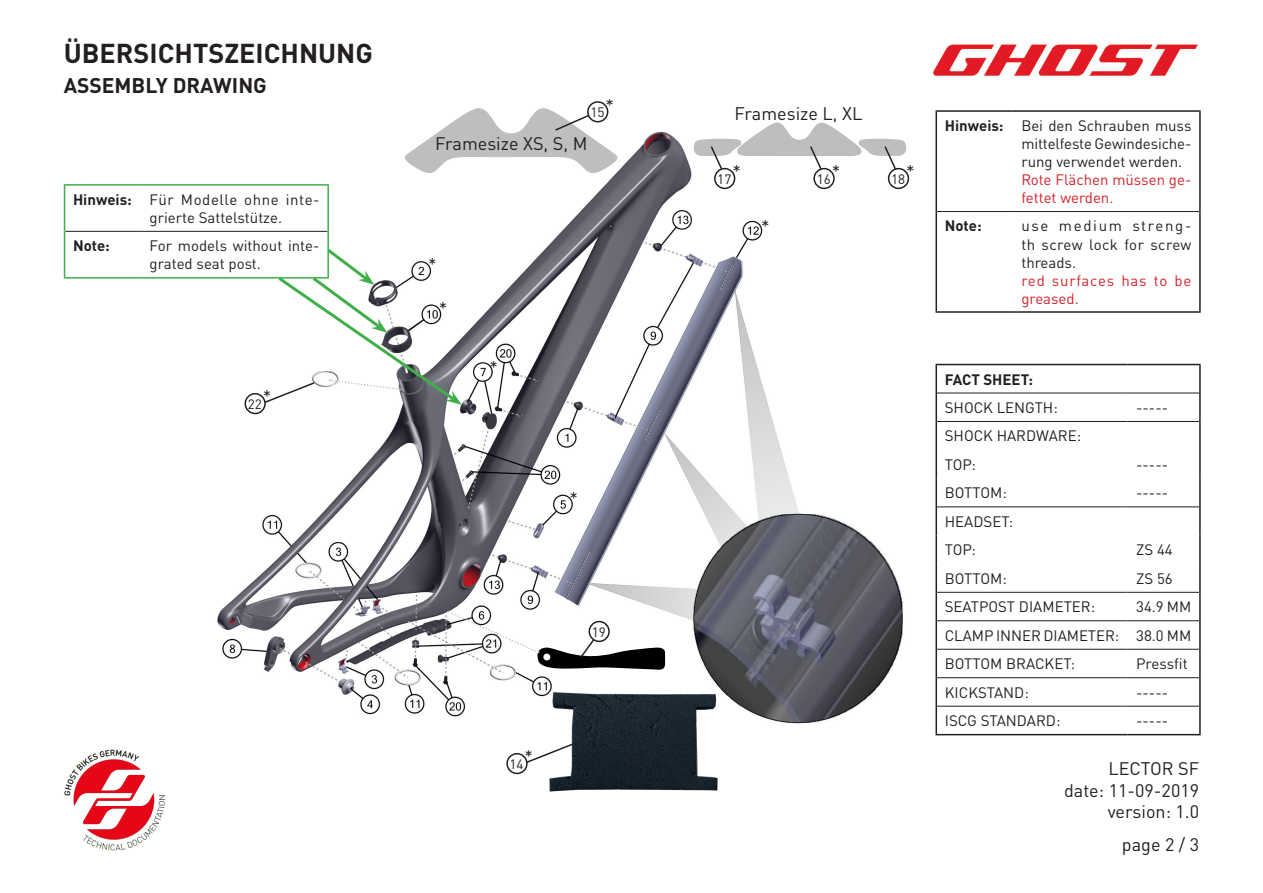
<style>
.page{position:relative;width:1263px;height:893px;background:#fff}
.page>*{position:absolute;margin:0;border:0;box-sizing:border-box;transform-origin:0 0}
.t1{font:700 27px "DIN Pro";color:#231f20}
.t2{font:700 21px "DIN Pro";color:#231f20}
.text{font:18px/21.6px "DIN Pro";color:#231f20;text-align:right}
.text-2{font:15px/18px "DIN Pro";color:#231f20;text-align:justify}
.text-3{font:700 15px "DIN Pro";color:#231f20}
.text-4{font:15px/18px "DIN Pro";color:#d1232a}
.text-5{font:15px/18px "DIN Pro";letter-spacing:.045em;color:#d1232a}
.text-6{font:13.5px "DIN Pro";color:#231f20}
</style>
<div class="page">
<img style="left:64px;top:749px;width:102px;height:102px">
<img style="left:933px;top:44px;width:265px;height:32px">
<hr style="left:935px;top:110px;width:78px;height:2px;background:#231f20">
<hr style="left:935px;top:112px;width:2px;height:100px;background:#231f20">
<hr style="left:1013px;top:110px;width:188px;height:2px;background:#231f20">
<hr style="left:1199px;top:112px;width:2px;height:100px;background:#231f20">
<hr style="left:935px;top:212px;width:2px;height:99px;background:#231f20">
<hr style="left:1199px;top:212px;width:2px;height:99px;background:#231f20">
<hr style="left:935px;top:311px;width:78px;height:2px;background:#231f20">
<hr style="left:1013px;top:311px;width:188px;height:2px;background:#231f20">
<hr style="left:937px;top:211px;width:76px;height:1px;background:#231f20">
<hr style="left:1013px;top:211px;width:186px;height:1px;background:#231f20">
<hr style="left:935px;top:364px;width:193px;height:1px;background:#231f20">
<hr style="left:935px;top:365px;width:2px;height:28px;background:#231f20">
<hr style="left:1128px;top:364px;width:73px;height:1px;background:#231f20">
<hr style="left:1199px;top:365px;width:2px;height:28px;background:#231f20">
<hr style="left:935px;top:393px;width:2px;height:28px;background:#231f20">
<hr style="left:1199px;top:393px;width:2px;height:28px;background:#231f20">
<hr style="left:935px;top:421px;width:2px;height:29px;background:#231f20">
<hr style="left:1199px;top:421px;width:2px;height:29px;background:#231f20">
<hr style="left:935px;top:450px;width:2px;height:28px;background:#231f20">
<hr style="left:1199px;top:450px;width:2px;height:28px;background:#231f20">
<hr style="left:935px;top:478px;width:2px;height:29px;background:#231f20">
<hr style="left:1199px;top:478px;width:2px;height:29px;background:#231f20">
<hr style="left:935px;top:507px;width:2px;height:28px;background:#231f20">
<hr style="left:1199px;top:507px;width:2px;height:28px;background:#231f20">
<hr style="left:935px;top:535px;width:2px;height:29px;background:#231f20">
<hr style="left:1199px;top:535px;width:2px;height:29px;background:#231f20">
<hr style="left:935px;top:564px;width:2px;height:28px;background:#231f20">
<hr style="left:1199px;top:564px;width:2px;height:28px;background:#231f20">
<hr style="left:935px;top:592px;width:2px;height:29px;background:#231f20">
<hr style="left:1199px;top:592px;width:2px;height:29px;background:#231f20">
<hr style="left:935px;top:621px;width:2px;height:28px;background:#231f20">
<hr style="left:1199px;top:621px;width:2px;height:28px;background:#231f20">
<hr style="left:935px;top:649px;width:2px;height:29px;background:#231f20">
<hr style="left:1199px;top:649px;width:2px;height:29px;background:#231f20">
<hr style="left:935px;top:678px;width:2px;height:28px;background:#231f20">
<hr style="left:1199px;top:678px;width:2px;height:28px;background:#231f20">
<hr style="left:935px;top:706px;width:2px;height:28px;background:#231f20">
<hr style="left:1199px;top:706px;width:2px;height:28px;background:#231f20">
<hr style="left:935px;top:734px;width:193px;height:1px;background:#231f20">
<hr style="left:1128px;top:734px;width:73px;height:1px;background:#231f20">
<hr style="left:937px;top:393px;width:191px;height:1px;background:#231f20">
<hr style="left:1128px;top:393px;width:71px;height:1px;background:#231f20">
<hr style="left:937px;top:421px;width:191px;height:1px;background:#231f20">
<hr style="left:1128px;top:421px;width:71px;height:1px;background:#231f20">
<hr style="left:937px;top:507px;width:191px;height:1px;background:#231f20">
<hr style="left:1128px;top:507px;width:71px;height:1px;background:#231f20">
<hr style="left:937px;top:592px;width:191px;height:1px;background:#231f20">
<hr style="left:1128px;top:592px;width:71px;height:1px;background:#231f20">
<hr style="left:937px;top:620px;width:191px;height:1px;background:#231f20">
<hr style="left:1128px;top:620px;width:71px;height:1px;background:#231f20">
<hr style="left:937px;top:649px;width:191px;height:1px;background:#231f20">
<hr style="left:1128px;top:649px;width:71px;height:1px;background:#231f20">
<hr style="left:937px;top:677px;width:191px;height:1px;background:#231f20">
<hr style="left:1128px;top:677px;width:71px;height:1px;background:#231f20">
<hr style="left:937px;top:706px;width:191px;height:1px;background:#231f20">
<hr style="left:1128px;top:706px;width:71px;height:1px;background:#231f20">
<img style="left:194px;top:131px;width:716px;height:593px">
<img style="left:548px;top:690px;width:170px;height:102px">
<svg style="left:520px;top:741px;width:58px;height:25px"></svg>
<div style="left:507px;top:754px;width:20px;height:19px;background:#fff;border-radius:50%"></div>
<div style="left:506px;top:753px;width:22px;height:21px;border:2px solid #231f20;border-radius:50%"></div>
<hr style="left:65px;top:231px;width:76px;height:1px;background:#231f20">
<hr style="left:141px;top:231px;width:186px;height:1px;background:#231f20">
<hr style="left:64px;top:184px;width:77px;height:2px;background:#40ae49">
<hr style="left:64px;top:186px;width:1px;height:45px;background:#40ae49">
<hr style="left:141px;top:184px;width:188px;height:2px;background:#40ae49">
<hr style="left:327px;top:186px;width:2px;height:45px;background:#40ae49">
<hr style="left:64px;top:231px;width:1px;height:46px;background:#40ae49">
<hr style="left:327px;top:231px;width:2px;height:46px;background:#40ae49">
<hr style="left:64px;top:277px;width:77px;height:2px;background:#40ae49">
<hr style="left:141px;top:277px;width:188px;height:2px;background:#40ae49">
<svg style="left:403px;top:108px;width:216px;height:65px"></svg>
<div style="left:588px;top:102px;width:20px;height:20px;background:#fff;border-radius:50%"></div>
<div style="left:587px;top:101px;width:21px;height:21px;border:2px solid #231f20;border-radius:50%"></div>
<div style="left:814px;top:169px;width:20px;height:19px;background:#fff;border-radius:50%"></div>
<div style="left:813px;top:168px;width:22px;height:21px;border:2px solid #231f20;border-radius:50%"></div>
<div style="left:889px;top:169px;width:19px;height:19px;background:#fff;border-radius:50%"></div>
<div style="left:888px;top:168px;width:21px;height:21px;border:2px solid #231f20;border-radius:50%"></div>
<svg style="left:693px;top:122px;width:214px;height:56px"></svg>
<div style="left:715px;top:169px;width:20px;height:19px;background:#fff;border-radius:50%"></div>
<div style="left:714px;top:168px;width:21px;height:21px;border:2px solid #231f20;border-radius:50%"></div>
<svg style="left:447px;top:610px;width:218px;height:63px"></svg>
<div style="left:589px;top:622px;width:20px;height:19px;background:#fff;border-radius:50%"></div>
<div style="left:588px;top:621px;width:22px;height:21px;border:2px solid #231f20;border-radius:50%"></div>
<svg style="left:258px;top:246px;width:204px;height:160px"></svg>
<div style="left:245px;top:394px;width:20px;height:19px;background:#fff;border-radius:50%"></div>
<div style="left:244px;top:393px;width:22px;height:21px;border:2px solid #231f20;border-radius:50%"></div>
<h1 class="t1" style="left:64px;top:31px;width:311px">ÜBERSICHTSZEICHNUNG</h1>
<h2 class="t2" style="left:64px;top:68px;width:205px">ASSEMBLY DRAWING</h2>
<p class="text-3" style="left:73px;top:187px;width:60px">Hinweis:</p>
<p class="text-2" style="left:150px;top:189px;width:172px">Für Modelle ohne inte&shy;grierte Sattelstütze.</p>
<p class="text-3" style="left:73px;top:233px;width:38px">Note:</p>
<p class="text-2" style="left:150px;top:235px;width:172px">For models without inte&shy;grated seat post.</p>
<p class="text" style="left:263px;top:384px;width:10px">*</p>
<p class="text-6" style="left:248px;top:393px;width:16px">22</p>
<p class="text" style="left:605px;top:92px;width:10px">*</p>
<p class="text-6" style="left:590px;top:102px;width:16px">15</p>
<p class="text" style="left:435px;top:130px;width:154px">Framesize XS, S, M</p>
<p class="text" style="left:428px;top:252px;width:10px">*</p>
<p class="text" style="left:439px;top:296px;width:10px">*</p>
<p class="text" style="left:489px;top:355px;width:10px">*</p>
<p class="text" style="left:569px;top:486px;width:10px">*</p>
<p class="text" style="left:525px;top:744px;width:10px">*</p>
<p class="text-6" style="left:510px;top:753px;width:16px">14</p>
<p class="text-6" style="left:592px;top:621px;width:16px">19</p>
<p class="text" style="left:735px;top:101px;width:129px">Framesize L, XL</p>
<p class="text" style="left:732px;top:159px;width:10px">*</p>
<p class="text-6" style="left:717px;top:168px;width:16px">17</p>
<p class="text" style="left:761px;top:214px;width:10px">*</p>
<p class="text" style="left:832px;top:159px;width:10px">*</p>
<p class="text-6" style="left:817px;top:168px;width:16px">16</p>
<p class="text" style="left:906px;top:159px;width:10px">*</p>
<p class="text-6" style="left:891px;top:168px;width:16px">18</p>
<p class="text-3" style="left:945px;top:113px;width:60px">Hinweis:</p>
<p class="text-2" style="left:1021px;top:115px;width:172px">Bei den Schrauben muss mittelfeste Gewindesiche&shy;rung verwendet werden.</p>
<p class="text-4" style="left:1021px;top:169px;width:172px">Rote Flächen müssen ge&shy;fettet werden.</p>
<p class="text-3" style="left:945px;top:214px;width:38px">Note:</p>
<p class="text-2" style="left:1021px;top:216px;width:172px">use medium streng&shy;th screw lock for screw threads.</p>
<p class="text-5" style="left:1021px;top:270px;width:172px">red surfaces has to be greased.</p>
<p class="text-3" style="left:945px;top:367px;width:90px">FACT SHEET:</p>
<p class="text-2" style="left:945px;top:397px;width:115px">SHOCK LENGTH:</p>
<p class="text-2" style="left:1136px;top:397px;width:33px">-----</p>
<p class="text-2" style="left:945px;top:426px;width:138px">SHOCK HARDWARE:</p>
<p class="text-2" style="left:945px;top:454px;width:32px">TOP:</p>
<p class="text-2" style="left:1136px;top:454px;width:33px">-----</p>
<p class="text-2" style="left:945px;top:482px;width:64px">BOTTOM:</p>
<p class="text-2" style="left:1136px;top:482px;width:33px">-----</p>
<p class="text-2" style="left:945px;top:511px;width:70px">HEADSET:</p>
<p class="text-2" style="left:945px;top:539px;width:32px">TOP:</p>
<p class="text-2" style="left:1136px;top:539px;width:38px">ZS 44</p>
<p class="text-2" style="left:945px;top:568px;width:64px">BOTTOM:</p>
<p class="text-2" style="left:1136px;top:568px;width:38px">ZS 56</p>
<p class="text-2" style="left:945px;top:596px;width:152px">SEATPOST DIAMETER:</p>
<p class="text-2" style="left:1136px;top:596px;width:57px">34.9 MM</p>
<p class="text-2" style="left:945px;top:625px;width:176px">CLAMP INNER DIAMETER:</p>
<p class="text-2" style="left:1136px;top:625px;width:57px">38.0 MM</p>
<p class="text-2" style="left:945px;top:653px;width:132px">BOTTOM BRACKET:</p>
<p class="text-2" style="left:1136px;top:653px;width:53px">Pressfit</p>
<p class="text-2" style="left:945px;top:682px;width:86px">KICKSTAND:</p>
<p class="text-2" style="left:1136px;top:682px;width:33px">-----</p>
<p class="text-2" style="left:945px;top:710px;width:117px">ISCG STANDARD:</p>
<p class="text-2" style="left:1136px;top:710px;width:33px">-----</p>
<p class="text" style="left:1064px;top:756px;width:137px">LECTOR SF date: 11-09-2019 version: 1.0</p>
<p class="text" style="left:1122px;top:832px;width:79px">page 2 / 3</p>
</div>
